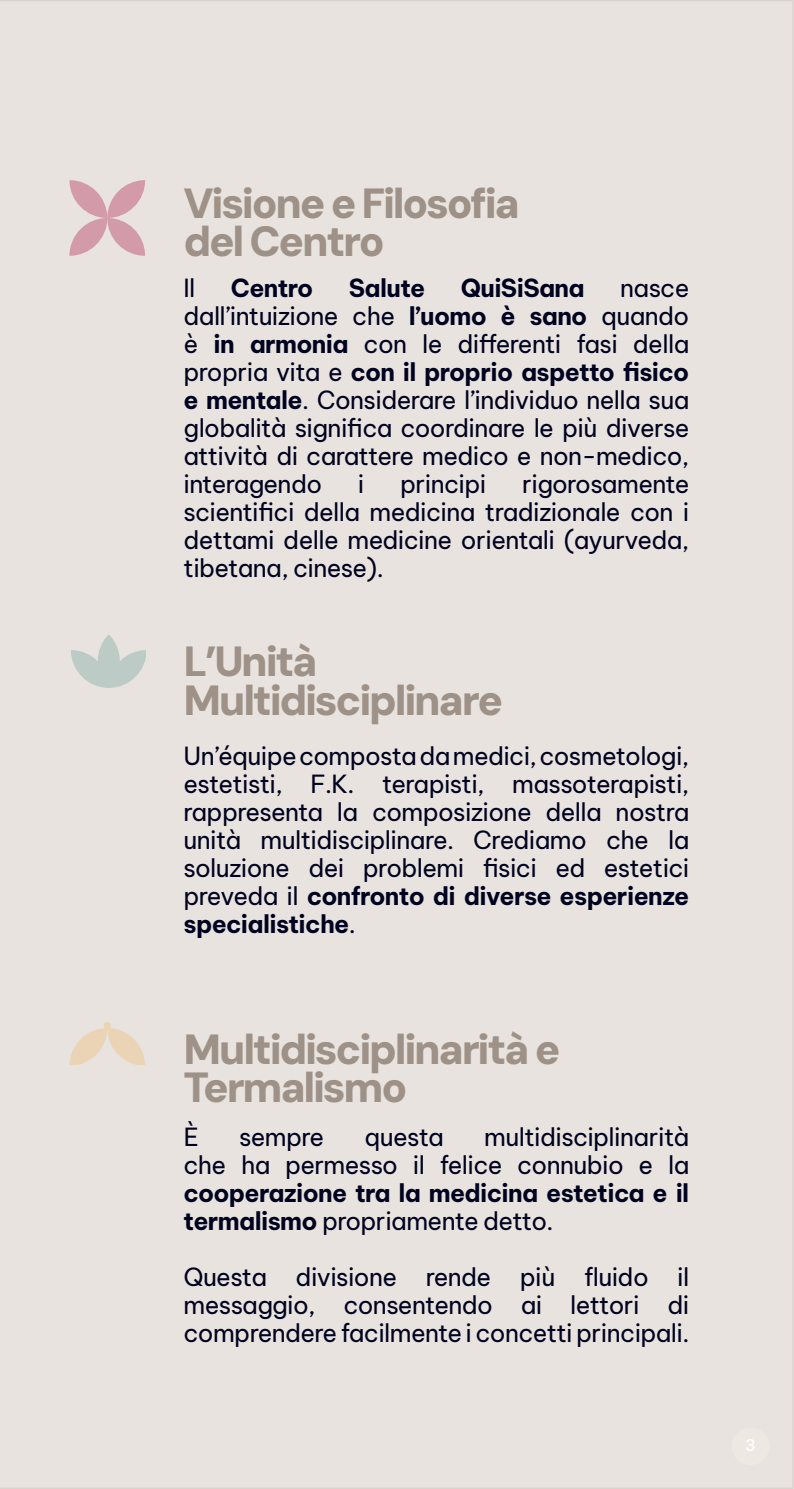
<style>
.page{position:relative;width:794px;height:1489px;background:#fff}
.page>*{position:absolute;margin:0;border:0;box-sizing:border-box;transform-origin:0 0}
.t1{font:42px/38.1px "DM Sans 9 pt";letter-spacing:-.055em;color:#9e9187}
.t2{font:24.5px/28px "Be Vietnam Pro";letter-spacing:-.025em;color:#00021f;text-align:justify}
.t3{font:700 24.5px/28px "Be Vietnam Pro";letter-spacing:-.025em;color:#00021f}
.t4{font:500 16.1px "Be Vietnam Pro";color:#fff}
.s1{font-weight:700}
.s2{font-weight:400}
</style>
<div class="page">
<div style="left:0;top:0;width:793px;height:1488px;background:#e8e3de"></div>
<svg style="left:69px;top:180px;width:76px;height:76px;background:#dcb9c0"></svg>
<svg style="left:71px;top:634px;width:74px;height:53px;background:#cfd5d0"></svg>
<div style="left:105px;top:672px;width:7px;height:7px;background:#bccbc6;border-radius:50%"></div>
<svg style="left:69px;top:1027px;width:76px;height:37px;background:#e9dac6"></svg>
<div style="left:104px;top:1021px;width:7px;height:8px;background:#ead4b5;border-radius:50%"></div>
<svg style="left:731px;top:1427px;width:38px;height:37px"></svg>
<div style="left:746px;top:1439px;width:8px;height:12px;background:#ede8e2"></div>
<h1 class="t1" style="left:183px;top:184px;width:338px">Visione e Filosofia del Centro</h1>
<p class="t2" style="left:183px;top:272px;width:13px">Il</p>
<p class="t3" style="left:231px;top:271px;width:84px">Centro</p>
<p class="t3" style="left:349px;top:271px;width:78px">Salute</p>
<p class="t3" style="left:461px;top:271px;width:125px">QuiSiSana</p>
<p class="t2" style="left:183px;top:272px;width:507px;text-indent:436px">nasce dall’intuizione che <span class="s1">l’uomo è sano</span> quando è <span class="s1">in armonia</span> con le differenti fasi della propria vita e <span class="s1">con il proprio aspetto fisico e mentale</span>. Considerare l’individuo nella sua globalità significa coordinare le più diverse attività di carattere medico e non-medico, interagendo</p>
<p class="t2" style="left:183px;top:468px;width:507px;text-indent:338px">rigorosamente scientifici della medicina tradizionale con i dettami delle medicine orientali (ayurveda, tibetana, cinese).</p>
<p class="t2" style="left:358px;top:468px;width:8px">i</p>
<p class="t2" style="left:400px;top:468px;width:88px">principi</p>
<h1 class="t1" style="left:183px;top:642px;width:321px">L’Unità<br>Multidisciplinare</h1>
<p class="t2" style="left:183px;top:739px;width:507px">Un’équipe composta da medici, cosmetologi, estetisti, F.K. terapisti, massoterapisti, rappresenta la composizione della nostra unità multidisciplinare. Crediamo che la soluzione dei problemi fisici ed estetici preveda il <span class="s1">confronto di diverse esperienze specialistiche</span>.</p>
<h1 class="t1" style="left:183px;top:1029px;width:378px">Multidisciplinarità e<br>Termalismo</h1>
<p class="t2" style="left:183px;top:1120px;width:17px">È</p>
<p class="t2" style="left:239px;top:1120px;width:86px">sempre</p>
<p class="t2" style="left:364px;top:1120px;width:81px">questa</p>
<p class="t2" style="left:183px;top:1120px;width:507px;text-align:right">multidisciplinarità<br>che ha permesso il felice connubio e la</p>
<p class="t3" style="left:183px;top:1175px;width:507px">cooperazione tra la medicina estetica e il termalismo <span class="s2">propriamente detto.</span></p>
<p class="t2" style="left:183px;top:1260px;width:507px">Questa divisione rende più fluido il messaggio, consentendo ai lettori di comprendere facilmente i concetti principali.</p>
<p class="t4" style="left:745px;top:1431px;width:12px">3</p>
</div>
